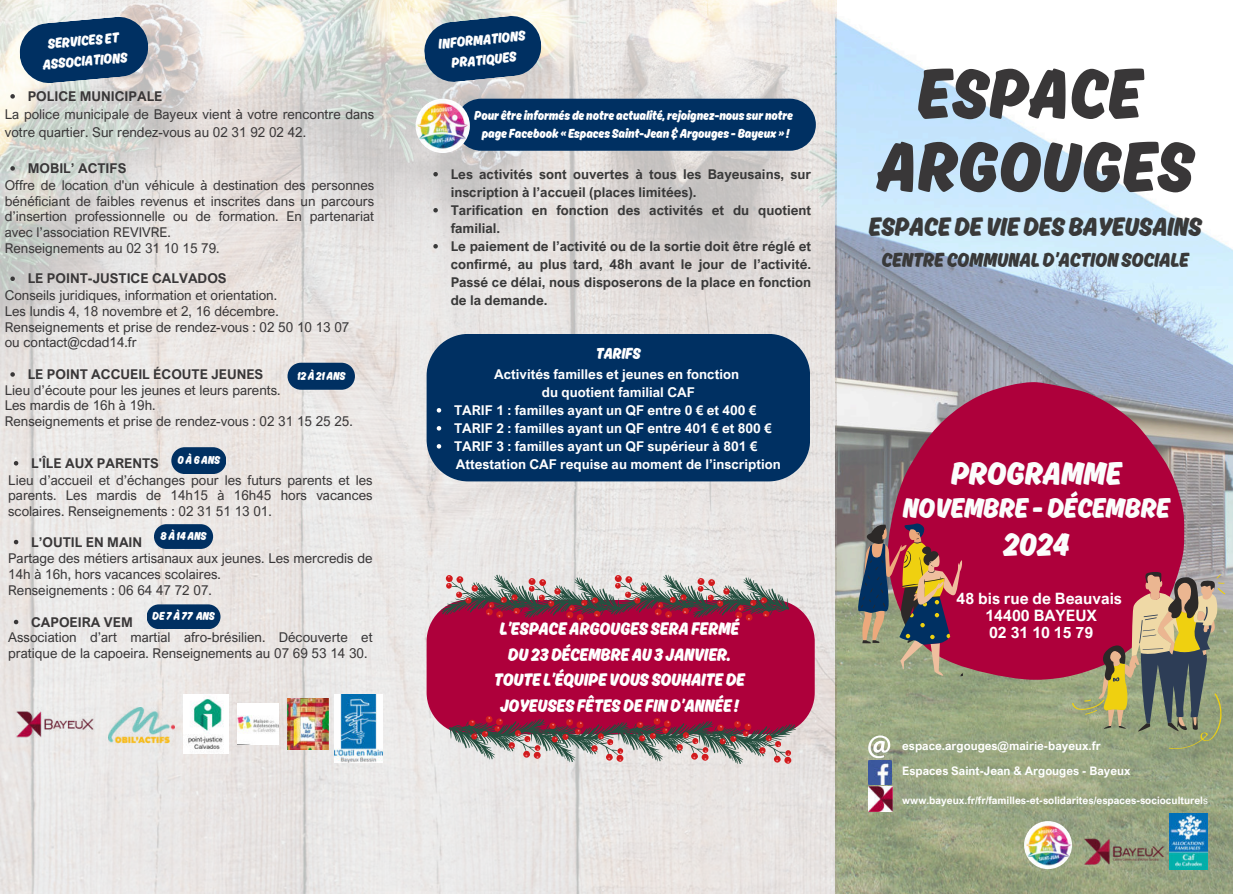
<style>
.page{position:relative;width:1233px;height:894px;background:#fff}
.page>*{position:absolute;margin:0;border:0;box-sizing:border-box;transform-origin:0 0}
.t1{font:700 74.1px/73.2px "Ahkio";letter-spacing:.01em;color:#393738;text-align:center}
.t2{font:700 33.9px "Ahkio";color:#fbfdfc}
.t3{font:700 29.4px "Ahkio";color:#fbfdfc}
.t4{font:700 27.45px "Ahkio";color:#393939}
.t5{font:700 21px "Ahkio";color:#393939}
.t6{font:700 18.75px/25.8px "Ahkio";color:#fff;text-align:center}
.t7{font:700 16.5px "Ahkio";color:#fff}
.t8{font:700 15.6px/17.4px "Arial Nova";color:#fff;text-align:center}
.t9{font:700 15px/20.2px "Ahkio";color:#fff;text-align:center}
.t10{font:13.5px/15.8px "Arial Nova";color:#393738}
.t11{font:700 13.5px/18px "Arial Nova";color:#393939}
.t12{font:700 13.5px "Arial Nova";color:#fff}
.t13{font:700 13.5px "Arial Nova";color:#393738}
.t14{font:700 13.5px/18px "Ahkio";color:#fff;text-align:center}
.t15{font:700 12px "Ahkio";color:#fff}
.t16{font:700 11.7px/25.2px "Arial Nova";color:#fff}
.t17{font:700 10.2px "Arial Nova";color:#fff}
.s1{font-weight:400}
</style>
<div class="page">
<img style="left:0;top:0;width:1233px;height:893px">
<img style="left:1169px;top:813px;width:39px;height:56px">
<img style="left:868px;top:786px;width:25px;height:25px">
<img style="left:868px;top:760px;width:24px;height:23px">
<div style="left:427px;top:334px;width:383px;height:147px;background:#003062"></div>
<svg style="left:437px;top:408px;width:4px;height:4px"></svg>
<svg style="left:437px;top:426px;width:4px;height:4px"></svg>
<svg style="left:437px;top:444px;width:4px;height:4px"></svg>
<div style="left:455px;top:99px;width:361px;height:52px;background:#003062;border-radius:26px"></div>
<svg style="left:886px;top:382px;width:298px;height:297px;background:#ac1e4f"></svg>
<svg style="left:1072px;top:571px;width:153px;height:177px;background:#9b7364"></svg>
<svg style="left:857px;top:523px;width:106px;height:153px;background:#8b615e"></svg>
<img style="left:416px;top:99px;width:54px;height:54px;border-radius:50%">
<img style="left:1083px;top:833px;width:81px;height:37px">
<img style="left:1024px;top:820px;width:48px;height:48px;border-radius:50%">
<svg style="left:423px;top:14px;width:120px;height:69px;background:#375b7f"></svg>
<svg style="left:18px;top:16px;width:132px;height:68px;background:#34597e"></svg>
<img style="left:184px;top:694px;width:45px;height:59px">
<img style="left:108px;top:707px;width:67px;height:38px">
<img style="left:237px;top:703px;width:42px;height:41px">
<img style="left:288px;top:698px;width:40px;height:51px">
<img style="left:334px;top:694px;width:49px;height:68px">
<img style="left:16px;top:707px;width:78px;height:34px">
<svg style="left:10px;top:94px;width:5px;height:5px"></svg>
<svg style="left:10px;top:166px;width:5px;height:5px"></svg>
<svg style="left:10px;top:276px;width:5px;height:5px"></svg>
<svg style="left:10px;top:372px;width:5px;height:4px"></svg>
<svg style="left:288px;top:362px;width:67px;height:27px;background:#17416e"></svg>
<svg style="left:14px;top:461px;width:4px;height:4px"></svg>
<svg style="left:14px;top:539px;width:4px;height:5px"></svg>
<svg style="left:14px;top:619px;width:4px;height:5px"></svg>
<svg style="left:171px;top:447px;width:55px;height:27px"></svg>
<svg style="left:154px;top:524px;width:59px;height:24px"></svg>
<svg style="left:868px;top:735px;width:22px;height:22px"></svg>
<svg style="left:147px;top:604px;width:74px;height:25px;background:#143f6d"></svg>
<div style="left:427px;top:599px;width:388px;height:135px;background:#ae003b"></div>
<svg style="left:440px;top:574px;width:349px;height:47px;background:#a1727b"></svg>
<svg style="left:449px;top:715px;width:348px;height:49px;background:#a2717c"></svg>
<svg style="left:433px;top:172px;width:5px;height:4px"></svg>
<svg style="left:433px;top:208px;width:5px;height:4px"></svg>
<svg style="left:433px;top:244px;width:5px;height:4px"></svg>
<p class="t9" style="left:40px;top:34px;width:87px;rotate:-5deg">SERVICES ET<br>ASSOCIATIONS</p>
<p class="t13" style="left:28px;top:88px;width:136px">POLICE MUNICIPALE</p>
<p class="t10" style="left:5px;top:105px;width:371px;line-height:18px">La police municipale de Bayeux vient à votre rencontre dans votre quartier. Sur rendez-vous au 02 31 92 02 42.</p>
<p class="t13" style="left:28px;top:160px;width:100px">MOBIL’ ACTIFS</p>
<p class="t10" style="left:5px;top:177px;width:371px">Offre de location d'un véhicule à destination des personnes bénéficiant de faibles revenus et inscrites dans un parcours d’insertion professionnelle ou de formation. En partenariat avec l’association REVIVRE.<br>Renseignements au 02 31 10 15 79.</p>
<p class="t13" style="left:28px;top:270px;width:200px">LE POINT-JUSTICE CALVADOS</p>
<p class="t10" style="left:5px;top:287px;width:346px">Conseils juridiques, information et orientation.<br>Les lundis 4, 18 novembre et 2, 16 décembre.<br>Renseignements et prise de rendez-vous : 02 50 10 13 07 ou contact@cdad14.fr</p>
<p class="t13" style="left:28px;top:366px;width:237px">LE POINT ACCUEIL ÉCOUTE JEUNES</p>
<p class="t10" style="left:5px;top:382px;width:350px">Lieu d’écoute pour les jeunes et leurs parents.<br>Les mardis de 16h à 19h.<br>Renseignements et prise de rendez-vous : 02 31 15 25 25.</p>
<p class="t15" style="left:297px;top:368px;width:50px">12 À 21 ANS</p>
<p class="t15" style="left:178px;top:453px;width:44px">0 À 6 ANS</p>
<p class="t13" style="left:31px;top:455px;width:129px">L'ÎLE AUX PARENTS</p>
<p class="t10" style="left:8px;top:472px;width:366px;text-align:justify">Lieu d’accueil et d’échanges pour les futurs parents et les parents. Les mardis de 14h15 à 16h45 hors vacances scolaires. Renseignements : 02 31 51 13 01.</p>
<p class="t13" style="left:31px;top:533px;width:113px">L’OUTIL EN MAIN</p>
<p class="t10" style="left:8px;top:550px;width:366px">Partage des métiers artisanaux aux jeunes. Les mercredis de<br>14h à 16h, hors vacances scolaires.<br>Renseignements : 06 64 47 72 07.</p>
<p class="t13" style="left:31px;top:613px;width:103px">CAPOEIRA VEM</p>
<p class="t10" style="left:8px;top:629px;width:366px">Association d’art martial afro-brésilien. Découverte et pratique de la capoeira. Renseignements au 07 69 53 14 30.</p>
<p class="t15" style="left:161px;top:528px;width:47px">8 À 14 ANS</p>
<p class="t15" style="left:152px;top:608px;width:64px">DE 7 À 77 ANS</p>
<p class="t9" style="left:437px;top:34px;width:89px;rotate:-6deg">INFORMATIONS<br>PRATIQUES</p>
<p class="t14" style="left:474px;top:106px;width:320px">Pour être informés de notre actualité, rejoignez-nous sur notre page Facebook « Espaces Saint-Jean &amp; Argouges - Bayeux » !</p>
<p class="t11" style="left:451px;top:165px;width:362px">Les activités sont ouvertes à tous les Bayeusains, sur inscription à l’accueil (places limitées).<br>Tarification en fonction des activités et du quotient familial.<br>Le paiement de l’activité ou de la sortie doit être réglé et confirmé, au plus tard, 48h avant le jour de l’activité.<br>Passé ce délai, nous disposerons de la place en fonction de la demande.</p>
<p class="t7" style="left:596px;top:343px;width:46px">TARIFS</p>
<p class="t12" style="left:494px;top:366px;width:246px">Activités familles et jeunes en fonction</p>
<p class="t12" style="left:542px;top:384px;width:154px">du quotient familial CAF</p>
<p class="t12" style="left:454px;top:402px;width:304px">TARIF 1 : familles ayant un QF entre 0 € et 400 €</p>
<p class="t12" style="left:454px;top:420px;width:319px">TARIF 2 : familles ayant un QF entre 401 € et 800 €</p>
<p class="t12" style="left:454px;top:438px;width:305px">TARIF 3 : familles ayant un QF supérieur à 801 €</p>
<p class="t12" style="left:456px;top:456px;width:326px">Attestation CAF requise au moment de l’inscription</p>
<h3 class="t6" style="left:494px;top:615px;width:252px">L’ESPACE ARGOUGES SERA FERMÉ<br>DU 23 DÉCEMBRE AU 3 JANVIER.<br>TOUTE L’ÉQUIPE VOUS SOUHAITE DE<br>JOYEUSES FÊTES DE FIN D’ANNÉE !</h3>
<h1 class="t1" style="left:876px;top:56px;width:318px">ESPACE<br>ARGOUGES</h1>
<h3 class="t4" style="left:869px;top:210px;width:335px">ESPACE DE VIE DES BAYEUSAINS</h3>
<h3 class="t5" style="left:881px;top:248px;width:309px">CENTRE COMMUNAL D’ACTION SOCIALE</h3>
<h2 class="t2" style="left:951px;top:453px;width:172px">PROGRAMME</h2>
<h3 class="t3" style="left:903px;top:491px;width:268px">NOVEMBRE - DÉCEMBRE</h3>
<h2 class="t2" style="left:1003px;top:525px;width:68px">2024</h2>
<p class="t8" style="left:957px;top:589px;width:167px">48 bis rue de Beauvais<br>14400 BAYEUX<br>02 31 10 15 79</p>
<p class="t16" style="left:902px;top:732px;width:230px">espace.argouges@mairie-bayeux.fr<br>Espaces Saint-Jean &amp; Argouges - Bayeux</p>
<p class="t17" style="left:902px;top:793px;width:307px">www.bayeux.fr/fr/familles-et-solidarites/espaces-socioculturel<span class="s1">s</span></p>
</div>
